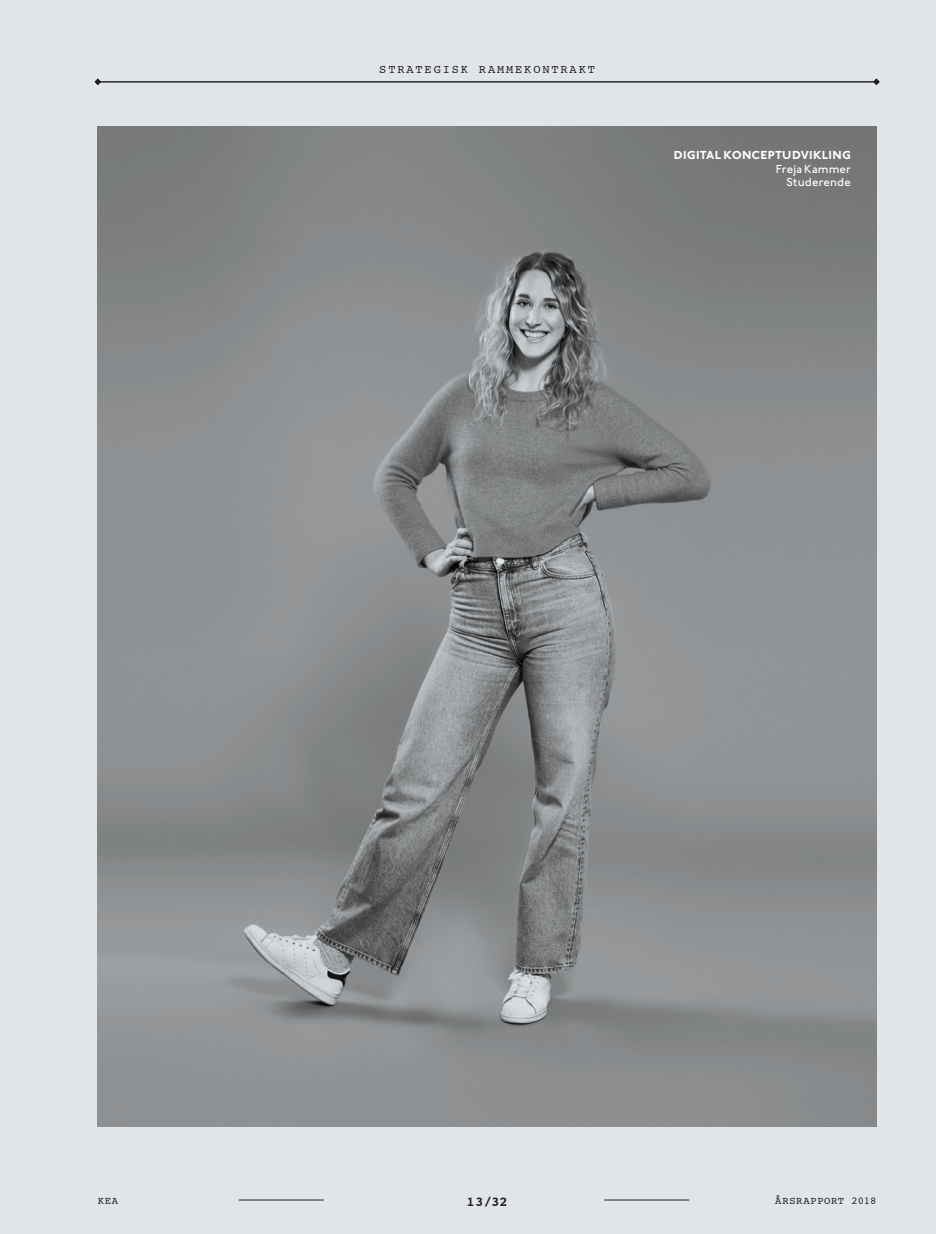
<style>
.page{position:relative;width:936px;height:1234px;background:#fff}
.page>*{position:absolute;margin:0;border:0;box-sizing:border-box;transform-origin:0 0}
.t1{font:700 13.5px "Courier";color:#231f20}
.Manchet_1___Johnston{font:12px "Courier";letter-spacing:.155em;color:#231f20}
.Body_text___Johnston{font:700 12px "Johnston ITC Std";letter-spacing:.02em;color:#fff}
.Body_text___Johnston-2{font:500 12px "Johnston ITC Std";letter-spacing:.01em;color:#fff}
.t2{font:10.5px "Courier";letter-spacing:.055em;color:#231f20}
</style>
<div class="page">
<div style="left:0;top:0;width:935px;height:1233px;background:#e1e5e8"></div>
<hr style="left:239px;top:1199px;width:85px;height:1px;background:#231f20">
<hr style="left:604px;top:1199px;width:85px;height:1px;background:#231f20">
<hr style="left:99px;top:81px;width:777px;height:1px;background:#231f20">
<svg style="left:873px;top:79px;width:6px;height:6px"></svg>
<svg style="left:95px;top:79px;width:6px;height:6px"></svg>
<img style="left:98px;top:126px;width:778px;height:1000px">
<p class="Manchet_1___Johnston" style="left:379px;top:60px;width:217px">STRATEGISK RAMMEKONTRAKT</p>
<p class="Body_text___Johnston" style="left:674px;top:148px;width:178px">DIGITAL KONCEPTUDVIKLING</p>
<p class="Body_text___Johnston-2" style="left:775px;top:161px;width:76px">Freja Kammer</p>
<p class="Body_text___Johnston-2" style="left:786px;top:175px;width:66px">Studerende</p>
<p class="t2" style="left:98px;top:1192px;width:22px">KEA</p>
<p class="t1" style="left:466px;top:1190px;width:43px">13/32</p>
<p class="t2" style="left:775px;top:1192px;width:103px">ÅRSRAPPORT 2018</p>
</div>
